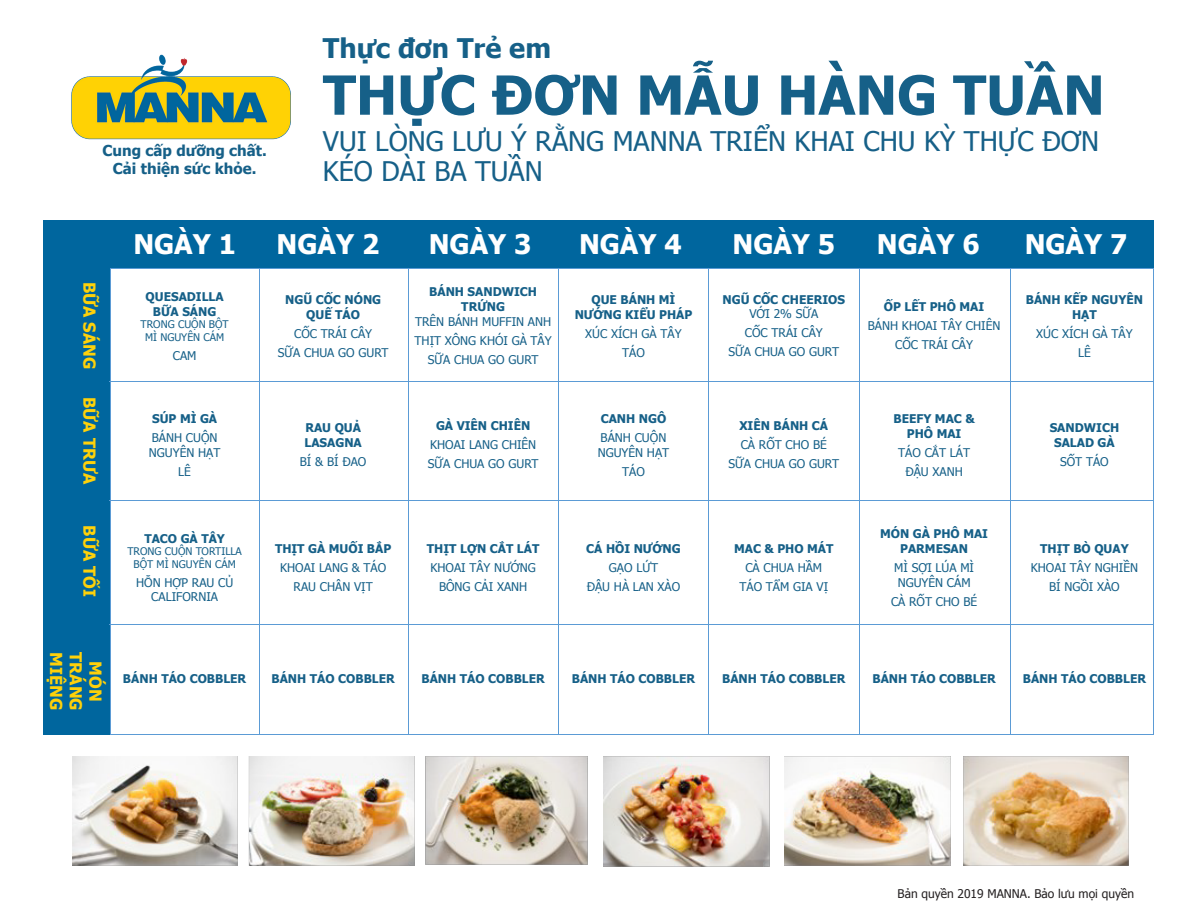
<style>
.page{position:relative;width:1188px;height:918px;background:#fff}
.page>*{position:absolute;margin:0;border:0;box-sizing:border-box;transform-origin:0 0}
.t1{font:700 54px "Tahoma";color:#166088}
.t2{font:27px/30px "Tahoma";color:#166088}
.t3{font:700 27px "Tahoma";color:#fff}
.t4{font:700 27px "Tahoma";color:#166088}
.t5{font:700 16.5px "Tahoma";color:#fed10a}
.t6{font:700 15px "Tahoma";color:#166088}
.t7{font:12px/14.4px "Tahoma";color:#166088}
.t8{font:700 12px/15px "Tahoma";color:#166088;text-align:center}
.t9{font:12px "Tahoma";color:#231f20}
.t10{font:10.5px/12.6px "Tahoma";color:#166088;text-align:center}
</style>
<div class="page">
<div style="left:44px;top:220px;width:66px;height:49px;background:#00669e"></div>
<div style="left:110px;top:220px;width:150px;height:49px;background:#00669e"></div>
<div style="left:260px;top:220px;width:148px;height:49px;background:#00669e"></div>
<div style="left:408px;top:220px;width:151px;height:49px;background:#00669e"></div>
<div style="left:559px;top:220px;width:149px;height:49px;background:#00669e"></div>
<div style="left:708px;top:220px;width:151px;height:49px;background:#00669e"></div>
<div style="left:859px;top:220px;width:151px;height:49px;background:#00669e"></div>
<div style="left:1010px;top:220px;width:144px;height:49px;background:#00669e"></div>
<div style="left:44px;top:269px;width:66px;height:113px;background:#00669e"></div>
<div style="left:44px;top:382px;width:66px;height:119px;background:#00669e"></div>
<div style="left:44px;top:501px;width:66px;height:123px;background:#00669e"></div>
<div style="left:44px;top:624px;width:66px;height:111px;background:#00669e"></div>
<hr style="left:110px;top:269px;width:1px;height:465px;background:#5b9bd5">
<hr style="left:259px;top:269px;width:1px;height:465px;background:#5b9bd5">
<hr style="left:408px;top:269px;width:1px;height:465px;background:#5b9bd5">
<hr style="left:558px;top:269px;width:1px;height:465px;background:#5b9bd5">
<hr style="left:708px;top:269px;width:1px;height:465px;background:#5b9bd5">
<hr style="left:859px;top:269px;width:1px;height:465px;background:#5b9bd5">
<hr style="left:1010px;top:269px;width:1px;height:465px;background:#5b9bd5">
<hr style="left:1153px;top:269px;width:1px;height:465px;background:#5b9bd5">
<hr style="left:110px;top:268px;width:1044px;height:1px;background:#5b9bd5">
<hr style="left:110px;top:381px;width:1043px;height:1px;background:#5b9bd5">
<hr style="left:110px;top:500px;width:1043px;height:1px;background:#5b9bd5">
<hr style="left:110px;top:624px;width:1043px;height:1px;background:#5b9bd5">
<hr style="left:110px;top:734px;width:1044px;height:1px;background:#5b9bd5">
<img style="left:73px;top:757px;width:342px;height:109px">
<img style="left:785px;top:756px;width:344px;height:110px">
<img style="left:604px;top:756px;width:166px;height:111px">
<img style="left:425px;top:756px;width:163px;height:109px">
<img style="left:72px;top:55px;width:219px;height:85px">
<p class="t6" style="left:103px;top:140px;width:166px">Cung cấp dưỡng chất.</p>
<p class="t6" style="left:113px;top:158px;width:145px">Cải thiện sức khỏe.</p>
<p class="t4" style="left:323px;top:30px;width:230px">Thực đơn Trẻ em</p>
<p class="t1" style="left:323px;top:57px;width:783px">THỰC ĐƠN MẪU HÀNG TUẦN</p>
<p class="t2" style="left:323px;top:125px;width:778px">VUI LÒNG LƯU Ý RẰNG MANNA TRIỂN KHAI CHU KỲ THỰC ĐƠN<br>KÉO DÀI BA TUẦN</p>
<p class="t5" style="left:101px;top:282px;width:89px;rotate:90deg">BỮA SÁNG</p>
<p class="t5" style="left:101px;top:397px;width:88px;rotate:90deg">BỮA TRƯA</p>
<p class="t5" style="left:101px;top:525px;width:73px;rotate:90deg">BỮA TỐI</p>
<p class="t3" style="left:133px;top:225px;width:104px">NGÀY 1</p>
<p class="t3" style="left:277px;top:225px;width:104px">NGÀY 2</p>
<p class="t3" style="left:429px;top:225px;width:104px">NGÀY 3</p>
<p class="t3" style="left:579px;top:225px;width:104px">NGÀY 4</p>
<p class="t3" style="left:733px;top:225px;width:104px">NGÀY 5</p>
<p class="t3" style="left:877px;top:225px;width:104px">NGÀY 6</p>
<p class="t3" style="left:1025px;top:225px;width:104px">NGÀY 7</p>
<p class="t8" style="left:146px;top:288px;width:80px">QUESADILLA<br>BỮA SÁNG</p>
<p class="t10" style="left:141px;top:318px;width:90px">TRONG CUỘN BỘT<br>MÌ NGUYÊN CÁM</p>
<p class="t7" style="left:173px;top:348px;width:25px">CAM</p>
<p class="t8" style="left:152px;top:411px;width:67px">SÚP MÌ GÀ</p>
<p class="t7" style="left:149px;top:430px;width:73px">BÁNH CUỘN<br>NGUYÊN HẠT</p>
<p class="t7" style="left:178px;top:464px;width:14px">LÊ</p>
<p class="t8" style="left:144px;top:530px;width:82px">TACO GÀ TÂY</p>
<p class="t10" style="left:127px;top:545px;width:116px">TRONG CUỘN TORTILLA<br>BỘT MÌ NGUYÊN CÁM</p>
<p class="t7" style="left:136px;top:575px;width:99px;text-align:center">HỖN HỢP RAU CỦ<br>CALIFORNIA</p>
<p class="t8" style="left:285px;top:291px;width:98px">NGŨ CỐC NÓNG<br>QUẾ TÁO</p>
<p class="t7" style="left:294px;top:326px;width:79px">CỐC TRÁI CÂY</p>
<p class="t7" style="left:278px;top:345px;width:112px">SỮA CHUA GO GURT</p>
<p class="t8" style="left:305px;top:420px;width:59px;text-align:left">RAU QUẢ<br>LASAGNA</p>
<p class="t7" style="left:300px;top:454px;width:68px">BÍ &amp; BÍ ĐAO</p>
<p class="t8" style="left:429px;top:284px;width:109px">BÁNH SANDWICH<br>TRỨNG</p>
<p class="t7" style="left:415px;top:314px;width:138px">TRÊN BÁNH MUFFIN ANH</p>
<p class="t7" style="left:415px;top:333px;width:139px">THỊT XÔNG KHÓI GÀ TÂY</p>
<p class="t7" style="left:428px;top:352px;width:112px">SỮA CHUA GO GURT</p>
<p class="t8" style="left:436px;top:418px;width:96px">GÀ VIÊN CHIÊN</p>
<p class="t7" style="left:430px;top:437px;width:108px">KHOAI LANG CHIÊN</p>
<p class="t7" style="left:428px;top:456px;width:112px">SỮA CHUA GO GURT</p>
<p class="t8" style="left:575px;top:291px;width:119px">QUE BÁNH MÌ<br>NƯỚNG KIỂU PHÁP</p>
<p class="t7" style="left:585px;top:326px;width:98px">XÚC XÍCH GÀ TÂY</p>
<p class="t7" style="left:622px;top:345px;width:24px">TÁO</p>
<p class="t8" style="left:601px;top:411px;width:67px">CANH NGÔ</p>
<p class="t7" style="left:598px;top:430px;width:73px">BÁNH CUỘN<br>NGUYÊN HẠT</p>
<p class="t7" style="left:622px;top:464px;width:24px">TÁO</p>
<p class="t8" style="left:275px;top:540px;width:118px">THỊT GÀ MUỐI BẮP</p>
<p class="t7" style="left:280px;top:560px;width:108px">KHOAI LANG &amp; TÁO</p>
<p class="t7" style="left:294px;top:579px;width:81px">RAU CHÂN VỊT</p>
<p class="t8" style="left:427px;top:540px;width:114px">THỊT LỢN CẮT LÁT</p>
<p class="t7" style="left:430px;top:560px;width:107px">KHOAI TÂY NƯỚNG</p>
<p class="t7" style="left:439px;top:579px;width:90px">BÔNG CẢI XANH</p>
<p class="t8" style="left:586px;top:540px;width:96px">CÁ HỒI NƯỚNG</p>
<p class="t7" style="left:609px;top:560px;width:51px">GẠO LỨT</p>
<p class="t7" style="left:587px;top:579px;width:95px">ĐẬU HÀ LAN XÀO</p>
<p class="t8" style="left:723px;top:291px;width:124px">NGŨ CỐC CHEERIOS</p>
<p class="t7" style="left:749px;top:306px;width:70px">VỚI 2% SỮA</p>
<p class="t7" style="left:745px;top:325px;width:79px">CỐC TRÁI CÂY</p>
<p class="t7" style="left:729px;top:344px;width:112px">SỮA CHUA GO GURT</p>
<p class="t8" style="left:739px;top:418px;width:90px">XIÊN BÁNH CÁ</p>
<p class="t7" style="left:741px;top:437px;width:88px">CÀ RỐT CHO BÉ</p>
<p class="t7" style="left:729px;top:456px;width:112px">SỮA CHUA GO GURT</p>
<p class="t8" style="left:734px;top:540px;width:101px">MAC &amp; PHO MÁT</p>
<p class="t7" style="left:745px;top:560px;width:78px">CÀ CHUA HẦM</p>
<p class="t7" style="left:739px;top:579px;width:90px">TÁO TẨM GIA VỊ</p>
<p class="t8" style="left:884px;top:299px;width:102px">ỐP LẾT PHÔ MAI</p>
<p class="t7" style="left:868px;top:318px;width:134px">BÁNH KHOAI TÂY CHIÊN</p>
<p class="t7" style="left:895px;top:337px;width:79px">CỐC TRÁI CÂY</p>
<p class="t8" style="left:893px;top:410px;width:83px">BEEFY MAC &amp;<br>PHÔ MAI</p>
<p class="t7" style="left:898px;top:445px;width:73px">TÁO CẮT LÁT</p>
<p class="t7" style="left:905px;top:464px;width:59px">ĐẬU XANH</p>
<p class="t8" style="left:880px;top:526px;width:109px">MÓN GÀ PHÔ MAI<br>PARMESAN</p>
<p class="t7" style="left:894px;top:560px;width:81px">MÌ SỢI LÚA MÌ<br>NGUYÊN CÁM</p>
<p class="t7" style="left:891px;top:593px;width:88px">CÀ RỐT CHO BÉ</p>
<p class="t8" style="left:1026px;top:291px;width:119px">BÁNH KẾP NGUYÊN<br>HẠT</p>
<p class="t7" style="left:1036px;top:326px;width:98px">XÚC XÍCH GÀ TÂY</p>
<p class="t7" style="left:1078px;top:345px;width:14px">LÊ</p>
<p class="t8" style="left:1050px;top:420px;width:71px">SANDWICH<br>SALAD GÀ</p>
<p class="t7" style="left:1060px;top:454px;width:50px">SỐT TÁO</p>
<p class="t8" style="left:1040px;top:540px;width:90px">THỊT BÒ QUAY</p>
<p class="t7" style="left:1031px;top:560px;width:109px">KHOAI TÂY NGHIỀN</p>
<p class="t7" style="left:1049px;top:579px;width:72px">BÍ NGỒI XÀO</p>
<p class="t5" style="left:68px;top:652px;width:59px;rotate:90deg">MIỆNG</p>
<p class="t5" style="left:87px;top:652px;width:60px;rotate:90deg">TRÁNG</p>
<p class="t5" style="left:107px;top:661px;width:42px;rotate:90deg">MÓN</p>
<p class="t8" style="left:123px;top:670px;width:125px">BÁNH TÁO COBBLER</p>
<p class="t8" style="left:271px;top:670px;width:125px">BÁNH TÁO COBBLER</p>
<p class="t8" style="left:421px;top:670px;width:125px">BÁNH TÁO COBBLER</p>
<p class="t8" style="left:572px;top:670px;width:125px">BÁNH TÁO COBBLER</p>
<p class="t8" style="left:722px;top:670px;width:125px">BÁNH TÁO COBBLER</p>
<p class="t8" style="left:872px;top:670px;width:125px">BÁNH TÁO COBBLER</p>
<p class="t8" style="left:1023px;top:670px;width:125px">BÁNH TÁO COBBLER</p>
<p class="t9" style="left:898px;top:885px;width:238px">Bản quyền 2019 MANNA. Bảo lưu mọi quyền</p>
</div>
